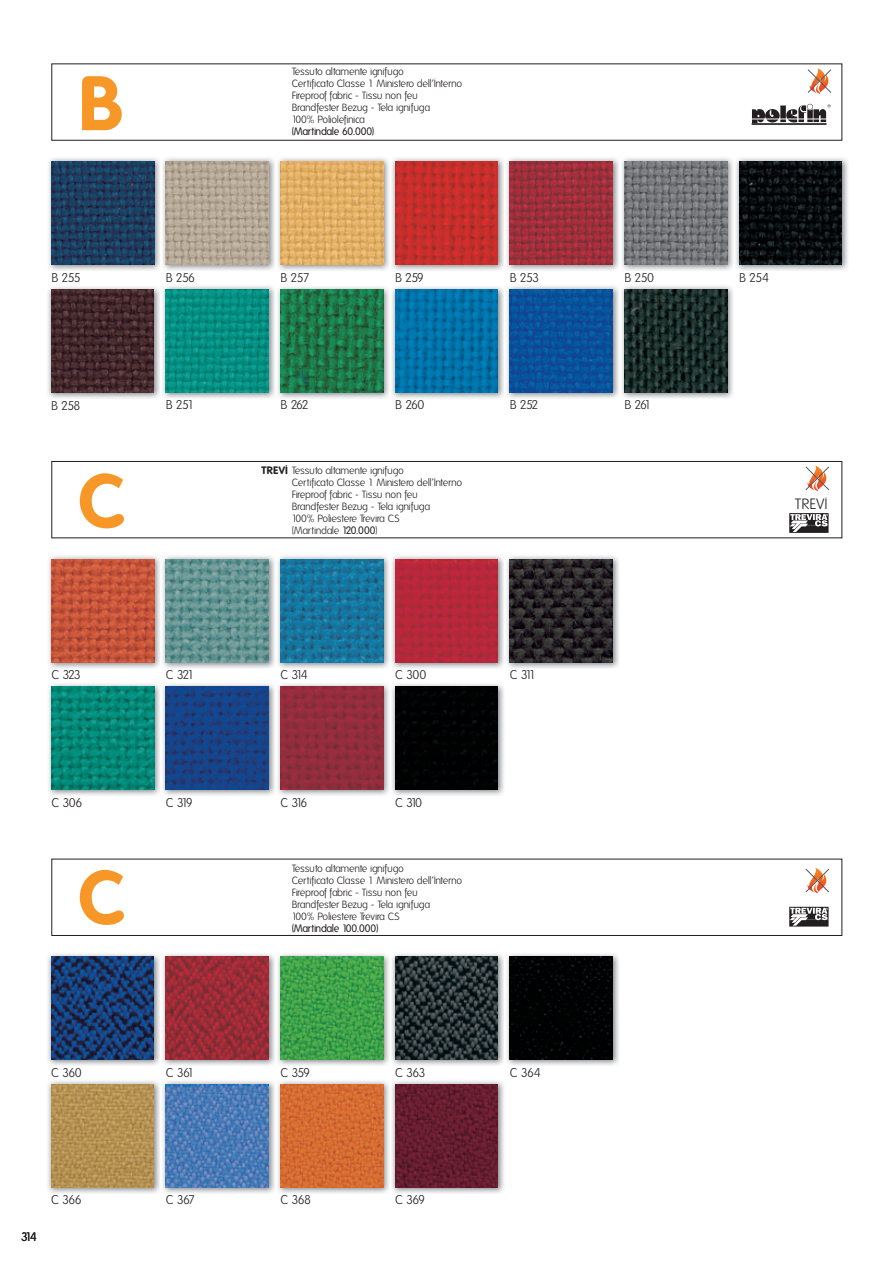
<style>
.page{position:relative;width:893px;height:1263px;background:#fff}
.page>*{position:absolute;margin:0;border:0;box-sizing:border-box;transform-origin:0 0}
.t1{font:700 75px "Folks";color:#f79727}
.t2{font:300 15px "Folks";color:#231f20}
.t3{font:300 12.75px "Folks";letter-spacing:-.06em;color:#231f20}
.t4{font:12px "Folks";color:#231f20}
.t5{font:300 10.5px/12px "Folks";letter-spacing:-.035em;color:#231f20}
.t6{font:10.5px "Folks";letter-spacing:-.035em;color:#231f20}
.s1{font-weight:700}
.s2{font-weight:400}
</style>
<div class="page">
<div style="left:52px;top:461px;width:790px;height:77px;border:1px solid #231f20"></div>
<svg style="left:805px;top:868px;width:24px;height:25px"></svg>
<img style="left:49px;top:158px;width:340px;height:113px">
<img style="left:51px;top:162px;width:103px;height:102px">
<img style="left:48px;top:286px;width:227px;height:113px">
<img style="left:51px;top:290px;width:103px;height:103px">
<img style="left:161px;top:158px;width:1px;height:113px">
<img style="left:166px;top:162px;width:103px;height:102px">
<img style="left:161px;top:286px;width:1px;height:113px">
<img style="left:166px;top:289px;width:103px;height:103px">
<img style="left:275px;top:158px;width:1px;height:113px">
<img style="left:280px;top:162px;width:103px;height:102px">
<img style="left:507px;top:286px;width:112px;height:112px">
<img style="left:510px;top:289px;width:103px;height:103px">
<img style="left:507px;top:158px;width:341px;height:113px">
<img style="left:510px;top:162px;width:103px;height:102px">
<img style="left:619px;top:158px;width:1px;height:113px">
<img style="left:624px;top:162px;width:103px;height:102px">
<img style="left:734px;top:158px;width:1px;height:113px">
<img style="left:739px;top:162px;width:103px;height:102px">
<svg style="left:752px;top:104px;width:79px;height:20px"></svg>
<div style="left:752px;top:123px;width:74px;height:2px;background:#fff;border:1px solid #3e3e3f"></div>
<img style="left:48px;top:954px;width:571px;height:112px">
<img style="left:51px;top:957px;width:103px;height:103px">
<img style="left:48px;top:1081px;width:456px;height:113px">
<img style="left:51px;top:1084px;width:103px;height:103px">
<img style="left:161px;top:954px;width:1px;height:112px">
<img style="left:166px;top:957px;width:103px;height:103px">
<img style="left:161px;top:1081px;width:1px;height:113px">
<img style="left:166px;top:1084px;width:103px;height:103px">
<img style="left:275px;top:954px;width:1px;height:112px">
<img style="left:280px;top:957px;width:103px;height:103px">
<img style="left:275px;top:1081px;width:1px;height:113px">
<img style="left:280px;top:1084px;width:103px;height:103px">
<img style="left:390px;top:954px;width:1px;height:112px">
<img style="left:395px;top:957px;width:103px;height:103px">
<img style="left:390px;top:1081px;width:1px;height:113px">
<img style="left:395px;top:1084px;width:103px;height:103px">
<img style="left:505px;top:954px;width:1px;height:112px">
<img style="left:510px;top:957px;width:103px;height:103px">
<img style="left:49px;top:556px;width:570px;height:112px">
<img style="left:51px;top:559px;width:103px;height:103px">
<img style="left:49px;top:684px;width:455px;height:112px">
<img style="left:51px;top:687px;width:103px;height:103px">
<img style="left:161px;top:556px;width:1px;height:112px">
<img style="left:166px;top:559px;width:103px;height:103px">
<img style="left:161px;top:684px;width:1px;height:112px">
<img style="left:166px;top:687px;width:103px;height:103px">
<img style="left:275px;top:556px;width:1px;height:112px">
<img style="left:280px;top:559px;width:103px;height:103px">
<img style="left:275px;top:684px;width:1px;height:112px">
<img style="left:280px;top:687px;width:103px;height:103px">
<img style="left:390px;top:556px;width:1px;height:112px">
<img style="left:395px;top:559px;width:103px;height:103px">
<img style="left:390px;top:684px;width:1px;height:112px">
<div style="left:395px;top:687px;width:103px;height:103px;background:#000"></div>
<img style="left:505px;top:556px;width:1px;height:112px">
<img style="left:510px;top:559px;width:103px;height:103px">
<svg style="left:789px;top:907px;width:40px;height:19px"></svg>
<svg style="left:807px;top:68px;width:25px;height:26px"></svg>
<svg style="left:805px;top:465px;width:24px;height:26px"></svg>
<svg style="left:789px;top:513px;width:40px;height:20px"></svg>
<img style="left:392px;top:158px;width:112px;height:113px">
<img style="left:395px;top:162px;width:103px;height:102px">
<img style="left:278px;top:287px;width:226px;height:112px">
<img style="left:395px;top:290px;width:103px;height:103px">
<img style="left:390px;top:287px;width:1px;height:112px">
<img style="left:280px;top:290px;width:103px;height:103px">
<img style="left:622px;top:286px;width:111px;height:112px">
<img style="left:624px;top:289px;width:103px;height:103px">
<h1 class="t1" style="left:80px;top:60px;width:46px">B</h1>
<p class="t5" style="left:292px;top:66px;width:172px">Tessuto altamente ignifugo<br>Certificato Classe 1 Ministero dell’Interno<br>Fireproof fabric - Tissu non feu<br>Brandfester Bezug - Tela ignifuga<br>100% Poliolefinica</p>
<p class="t6" style="left:292px;top:126px;width:84px">(Martindale 60.000)</p>
<p class="t3" style="left:51px;top:270px;width:31px">B 255</p>
<p class="t3" style="left:166px;top:270px;width:31px">B 256</p>
<p class="t3" style="left:280px;top:270px;width:31px">B 257</p>
<p class="t3" style="left:395px;top:270px;width:30px">B 259</p>
<p class="t3" style="left:510px;top:270px;width:31px">B 253</p>
<p class="t3" style="left:624px;top:270px;width:31px">B 250</p>
<p class="t3" style="left:739px;top:270px;width:31px">B 254</p>
<p class="t3" style="left:51px;top:399px;width:31px">B 258</p>
<p class="t3" style="left:166px;top:398px;width:30px">B 251</p>
<p class="t3" style="left:280px;top:398px;width:30px">B 262</p>
<p class="t3" style="left:395px;top:398px;width:31px">B 260</p>
<p class="t3" style="left:510px;top:398px;width:30px">B 252</p>
<p class="t3" style="left:624px;top:398px;width:29px">B 261</p>
<h1 class="t1" style="left:80px;top:457px;width:48px">C</h1>
<p class="t5" style="left:292px;top:464px;width:172px;text-indent:-30px"><span class="s1">TREVI</span> Tessuto altamente ignifugo<br>Certificato Classe 1 Ministero dell’Interno<br>Fireproof fabric - Tissu non feu<br>Brandfester Bezug - Tela ignifuga<br>100% Poliestere Trevira CS<br>(Martindale <span class="s2">120.000</span>)</p>
<h2 class="t2" style="left:795px;top:496px;width:35px">TREVI</h2>
<p class="t3" style="left:51px;top:668px;width:31px">C 323</p>
<p class="t3" style="left:166px;top:668px;width:30px">C 321</p>
<p class="t3" style="left:51px;top:795px;width:32px">C 306</p>
<h1 class="t1" style="left:80px;top:854px;width:48px">C</h1>
<p class="t3" style="left:166px;top:795px;width:28px">C 319</p>
<p class="t3" style="left:51px;top:1065px;width:32px">C 360</p>
<p class="t4" style="left:21px;top:1230px;width:17px">314</p>
<p class="t3" style="left:51px;top:1193px;width:32px">C 366</p>
<p class="t3" style="left:166px;top:1065px;width:30px">C 361</p>
<p class="t3" style="left:166px;top:1193px;width:31px">C 367</p>
<p class="t3" style="left:280px;top:668px;width:29px">C 314</p>
<p class="t3" style="left:280px;top:795px;width:28px">C 316</p>
<p class="t3" style="left:395px;top:668px;width:33px">C 300</p>
<p class="t3" style="left:395px;top:795px;width:29px">C 310</p>
<p class="t5" style="left:292px;top:862px;width:172px">Tessuto altamente ignifugo<br>Certificato Classe 1 Ministero dell’Interno Fireproof fabric - Tissu non feu Brandfester Bezug - Tela ignifuga<br>100% Poliestere Trevira CS</p>
<p class="t6" style="left:292px;top:922px;width:88px">(Martindale 100.000)</p>
<p class="t3" style="left:510px;top:668px;width:28px">C 311</p>
<p class="t3" style="left:280px;top:1065px;width:31px">C 359</p>
<p class="t3" style="left:280px;top:1193px;width:32px">C 368</p>
<p class="t3" style="left:395px;top:1065px;width:32px">C 363</p>
<p class="t3" style="left:395px;top:1193px;width:31px">C 369</p>
<p class="t3" style="left:510px;top:1065px;width:33px">C 364</p>
</div>
